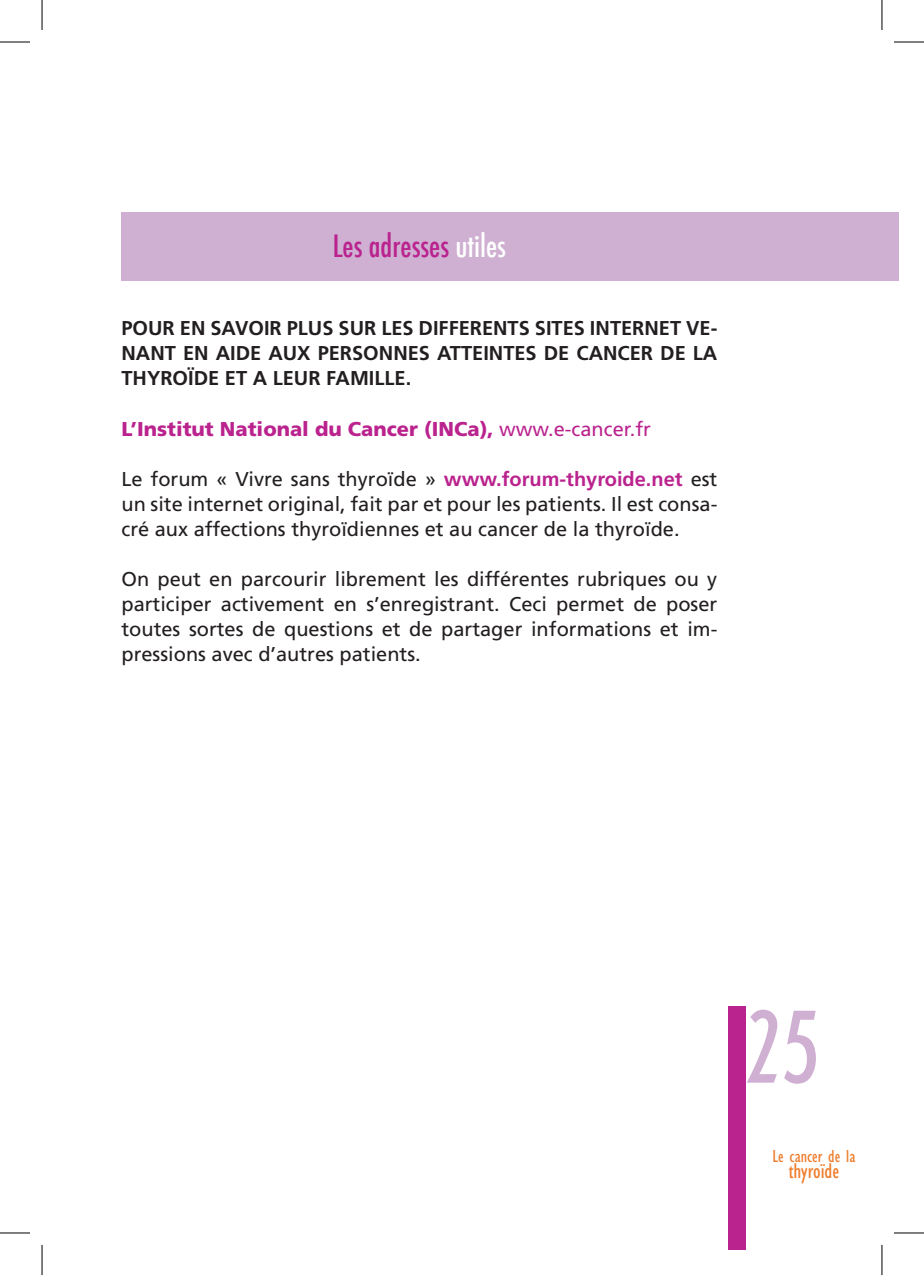
<style>
.page{position:relative;width:924px;height:1275px;background:#fff}
.page>*{position:absolute;margin:0;border:0;box-sizing:border-box;transform-origin:0 0}
.t1{font:300 condensed 100px "AT Erbar";color:#cfb0d2}
.t2{font:500 condensed 30px "Futura";color:#ba238e}
.t3{font:condensed 22px "Gill Sans";color:#ee7d2d}
.t4{font:20px/25px "Frutiger";color:#231f20;text-align:justify}
.t5{font:700 20px/25px "Frutiger";color:#231f20;text-align:justify}
.t6{font:900 20px "Frutiger";color:#ba238e}
.t7{font:condensed 18px "Gill Sans";color:#ee7d2d}
.s1{color:#fff}
.s2{font-weight:400}
.s3{font-weight:700;color:#ba238e}
</style>
<div class="page">
<div style="left:121px;top:212px;width:777px;height:68px;background:#cfb0d2"></div>
<div style="left:728px;top:1006px;width:17px;height:244px;background:#ba238e"></div>
<hr style="left:0;top:42px;width:30px;height:1px;background:#000">
<hr style="left:893px;top:42px;width:30px;height:1px;background:#000">
<hr style="left:0;top:1232px;width:30px;height:1px;background:#000">
<hr style="left:893px;top:1232px;width:30px;height:1px;background:#000">
<hr style="left:42px;top:0;width:1px;height:30px;background:#000">
<hr style="left:42px;top:1245px;width:1px;height:30px;background:#000">
<hr style="left:881px;top:0;width:1px;height:30px;background:#000">
<hr style="left:881px;top:1245px;width:1px;height:30px;background:#000">
<p class="t2" style="left:332px;top:227px;width:175px">Les adresses <span class="s1">utiles</span></p>
<p class="t5" style="left:121px;top:316px;width:597px">POUR EN SAVOIR PLUS SUR LES DIFFERENTS SITES INTERNET VE-NANT EN AIDE AUX PERSONNES ATTEINTES DE CANCER DE LA THYROÏDE ET A LEUR FAMILLE.</p>
<p class="t6" style="left:121px;top:416px;width:530px">L’Institut National du Cancer (INCa), <span class="s2">www.e-cancer.fr</span></p>
<p class="t4" style="left:121px;top:466px;width:597px">Le forum « Vivre sans thyroïde » <span class="s3">www.forum-thyroide.net</span> est un site internet original, fait par et pour les patients. Il est consa&shy;cré aux affections thyroïdiennes et au cancer de la thyroïde.</p>
<p class="t4" style="left:121px;top:566px;width:597px">On peut en parcourir librement les différentes rubriques ou y participer activement en s’enregistrant. Ceci permet de poser toutes sortes de questions et de partager informations et im&shy;pressions avec d’autres patients.</p>
<p class="t1" style="left:745px;top:986px;width:75px">25</p>
<p class="t7" style="left:772px;top:1146px;width:84px">Le cancer de la</p>
<p class="t3" style="left:788px;top:1158px;width:52px">thyroïde</p>
</div>
